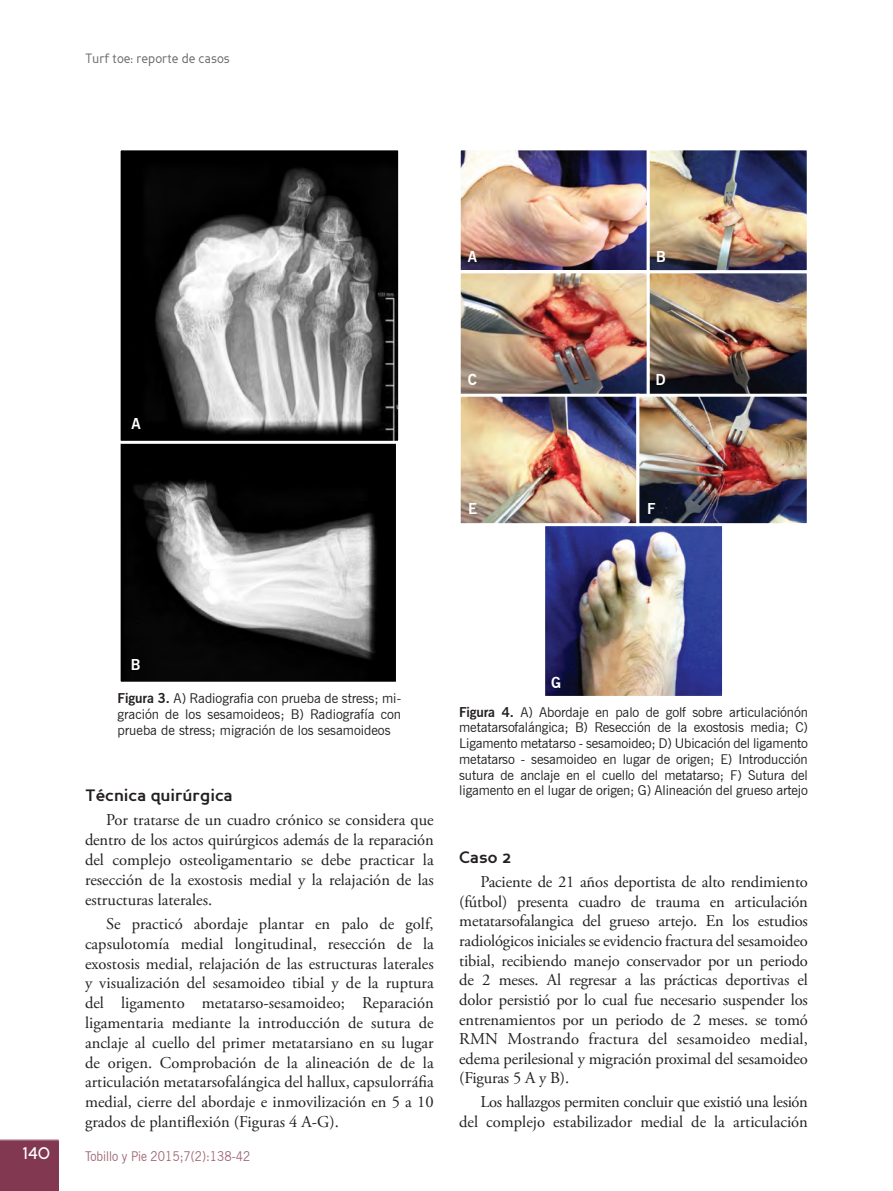
<style>
.page{position:relative;width:893px;height:1191px;background:#fff}
.page>*{position:absolute;margin:0;border:0;box-sizing:border-box;transform-origin:0 0}
.t1{font:21px "Perspective Sans";color:#fff;scale:.9 1}
.t2{font:16.5px/19.8px "Adobe Garamond Pro";color:#231f20;text-align:justify}
.t3{font:700 16.5px "Perspective Sans";color:#231f20}
.t4{font:700 15px "News Gothic BT";color:#fff}
.t5{font:13.5px/15.8px "News Gothic BT";color:#231f20;text-align:justify}
.t6{font:13.5px "News Gothic BT";color:#9f6875;scale:.9 1}
.t7{font:13.5px "Perspective Sans";color:#6c6d70;scale:.9 1}
.s1{font-weight:700}
</style>
<div class="page">
<div style="left:0;top:1141px;width:59px;height:50px;background:#823850"></div>
<hr style="left:0;top:1139px;width:59px;height:2px;background:#9f6875">
<img style="left:122px;top:444px;width:273px;height:236px">
<div style="left:118px;top:401px;width:281px;height:283px;border:3px solid #fff"></div>
<img style="left:122px;top:151px;width:275px;height:289px">
<div style="left:118px;top:147px;width:283px;height:297px;border:3px solid #fff"></div>
<img style="left:546px;top:526px;width:175px;height:169px">
<div style="left:542px;top:516px;width:183px;height:183px;border:3px solid #fff"></div>
<img style="left:462px;top:151px;width:344px;height:371px">
<div style="left:458px;top:147px;width:192px;height:126px;border:3px solid #fff"></div>
<div style="left:647px;top:147px;width:163px;height:126px;border:3px solid #fff"></div>
<div style="left:458px;top:270px;width:192px;height:127px;border:3px solid #fff"></div>
<div style="left:647px;top:270px;width:163px;height:128px;border:3px solid #fff"></div>
<div style="left:458px;top:394px;width:181px;height:132px;border:3px solid #fff"></div>
<div style="left:636px;top:394px;width:174px;height:132px;border:3px solid #fff"></div>
<p class="t7" style="left:85px;top:51px;width:162px">Turf toe: reporte de casos</p>
<p class="t4" style="left:131px;top:414px;width:11px">A</p>
<p class="t4" style="left:468px;top:247px;width:11px">A</p>
<p class="t4" style="left:656px;top:247px;width:11px">B</p>
<p class="t4" style="left:468px;top:370px;width:11px">C</p>
<p class="t4" style="left:656px;top:370px;width:12px">D</p>
<p class="t4" style="left:468px;top:500px;width:11px">E</p>
<p class="t4" style="left:647px;top:500px;width:10px">F</p>
<p class="t4" style="left:131px;top:656px;width:11px">B</p>
<p class="t5" style="left:118px;top:690px;width:285px"><span class="s1">Figura 3.</span> A) Radiografia con prueba de stress; mi&shy;gración de los sesamoideos; B) Radiografía con prueba de stress; migración de los sesamoideos</p>
<p class="t3" style="left:85px;top:786px;width:149px">Técnica quirúrgica</p>
<p class="t2" style="left:85px;top:811px;width:350px;text-indent:21px">Por tratarse de un cuadro crónico se considera que dentro de los actos quirúrgicos además de la reparación del complejo osteoligamentario se debe practicar la resección de la exostosis medial y la relajación de las estructuras laterales.</p>
<p class="t2" style="left:85px;top:914px;width:350px;text-indent:21px">Se practicó abordaje plantar en palo de golf, capsulotomía medial longitudinal, resección de la exostosis medial, relajación de las estructuras laterales y visualización del sesamoideo tibial y de la ruptura del ligamento metatarso-sesamoideo; Reparación ligamentaria mediante la introducción de sutura de anclaje al cuello del primer metatarsiano en su lugar de origen. Comprobación de la alineación de de la articulación metatarsofalángica del hallux, capsulorráfia medial, cierre del abordaje e inmovilización en 5 a 10 grados de plantiflexión (Figuras 4 A-G).</p>
<p class="t1" style="left:23px;top:1139px;width:32px">140</p>
<p class="t6" style="left:85px;top:1147px;width:185px">Tobillo y Pie 2015;7(2):138-42</p>
<p class="t4" style="left:551px;top:673px;width:12px">G</p>
<p class="t5" style="left:459px;top:704px;width:350px"><span class="s1">Figura 4.</span> A) Abordaje en palo de golf sobre articulaciónón metatarsofalángica; B) Resección de la exostosis media; C)<br>Ligamento metatarso - sesamoideo; D) Ubicación del ligamento metatarso - sesamoideo en lugar de origen; E) Introducción sutura de anclaje en el cuello del metatarso; F) Sutura del ligamento en el lugar de origen; G) Alineación del grueso artejo</p>
<p class="t3" style="left:459px;top:847px;width:53px">Caso 2</p>
<p class="t2" style="left:459px;top:872px;width:350px;text-indent:21px">Paciente de 21 años deportista de alto rendimiento (fútbol) presenta cuadro de trauma en articulación metatarsofalangica del grueso artejo. En los estudios radiológicos iniciales se evidencio fractura del sesamoideo tibial, recibiendo manejo conservador por un periodo de 2 meses. Al regresar a las prácticas deportivas el dolor persistió por lo cual fue necesario suspender los entrenamientos por un periodo de 2 meses. se tomó RMN Mostrando fractura del sesamoideo medial, edema perilesional y migración proximal del sesamoideo (Figuras 5 A y B).</p>
<p class="t2" style="left:459px;top:1093px;width:350px;text-align:right">Los hallazgos permiten concluir que existió una lesión del complejo estabilizador medial de la articulación</p>
</div>
